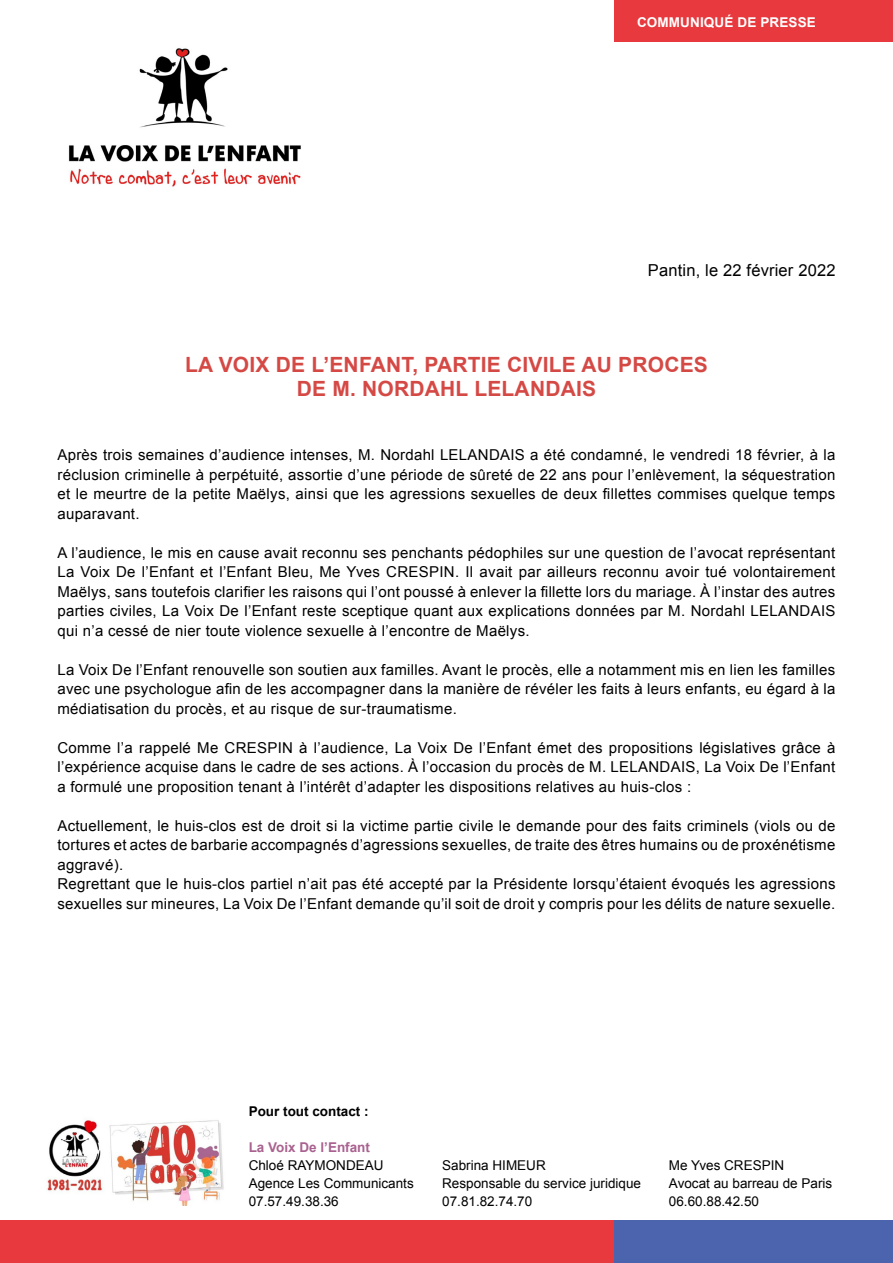
<style>
.page{position:relative;width:893px;height:1263px;background:#fff}
.page>*{position:absolute;margin:0;border:0;box-sizing:border-box;transform-origin:0 0}
.t1{font:700 21px/24px "Arial";letter-spacing:.01em;color:#d54945;text-align:center}
.t2{font:16.5px "Arial";letter-spacing:.01em;color:#000}
.t3{font:15px/19.5px "Arial";letter-spacing:.02em;color:#000;text-align:justify}
.t4{font:13.5px/18px "Arial";color:#000}
.t5{font:700 13.5px "Arial";letter-spacing:.01em;color:#fff}
.t6{font:700 13.5px "Arial";color:#000}
.t7{font:700 13.5px "Arial";color:#a96290}
</style>
<div class="page">
<img style="left:68px;top:48px;width:233px;height:139px">
<div style="left:0;top:1220px;width:893px;height:43px;background:#e8393e"></div>
<div style="left:614px;top:1220px;width:279px;height:43px;background:#4c64ad"></div>
<div style="left:614px;top:0;width:279px;height:41px;background:#e8393e"></div>
<img style="left:47px;top:1119px;width:177px;height:87px">
<p class="t5" style="left:637px;top:13px;width:180px">COMMUNIQUÉ DE PRESSE</p>
<p class="t2" style="left:648px;top:259px;width:189px">Pantin, le 22 février 2022</p>
<h1 class="t1" style="left:185px;top:353px;width:524px">LA VOIX DE L’ENFANT, PARTIE CIVILE AU PROCES<br>DE M. NORDAHL LELANDAIS</h1>
<p class="t3" style="left:57px;top:445px;width:779px">Après trois semaines d’audience intenses, M. Nordahl LELANDAIS a été condamné, le vendredi 18 février, à la réclusion criminelle à perpétuité, assortie d’une période de sûreté de 22 ans pour l’enlèvement, la séquestration et le meurtre de la petite Maëlys, ainsi que les agressions sexuelles de deux fillettes commises quelque temps auparavant.</p>
<p class="t3" style="left:57px;top:543px;width:780px">A l’audience, le mis en cause avait reconnu ses penchants pédophiles sur une question de l’avocat représentant La Voix De l’Enfant et l’Enfant Bleu, Me Yves CRESPIN. Il avait par ailleurs reconnu avoir tué volontairement Maëlys, sans toutefois clarifier les raisons qui l’ont poussé à enlever la fillette lors du mariage. À l’instar des autres parties civiles, La Voix De l’Enfant reste sceptique quant aux explications données par M. Nordahl LELANDAIS qui n’a cessé de nier toute violence sexuelle à l’encontre de Maëlys.</p>
<p class="t3" style="left:57px;top:660px;width:779px">La Voix De l’Enfant renouvelle son soutien aux familles. Avant le procès, elle a notamment mis en lien les familles avec une psychologue afin de les accompagner dans la manière de révéler les faits à leurs enfants, eu égard à la médiatisation du procès, et au risque de sur-traumatisme.</p>
<p class="t3" style="left:57px;top:738px;width:780px">Comme l’a rappelé Me CRESPIN à l’audience, La Voix De l’Enfant émet des propositions législatives grâce à l’expérience acquise dans le cadre de ses actions. À l’occasion du procès de M. LELANDAIS, La Voix De l’Enfant a formulé une proposition tenant à l’intérêt d’adapter les dispositions relatives au huis-clos :</p>
<p class="t3" style="left:57px;top:816px;width:780px;text-align:left">Actuellement, le huis-clos est de droit si la victime partie civile le demande pour des faits criminels (viols ou de tortures et actes de barbarie accompagnés d’agressions sexuelles, de traite des êtres humains ou de proxénétisme aggravé).<br>Regrettant que le huis-clos partiel n’ait pas été accepté par la Présidente lorsqu’étaient évoqués les agressions sexuelles sur mineures, La Voix De l’Enfant demande qu’il soit de droit y compris pour les délits de nature sexuelle.</p>
<p class="t6" style="left:249px;top:1102px;width:122px">Pour tout contact :</p>
<p class="t7" style="left:249px;top:1138px;width:123px">La Voix De l’Enfant</p>
<p class="t4" style="left:249px;top:1156px;width:167px">Chloé RAYMONDEAU<br>Agence Les Communicants<br>07.57.49.38.36</p>
<p class="t4" style="left:442px;top:1156px;width:200px">Sabrina HIMEUR<br>Responsable du service juridique<br>07.81.82.74.70</p>
<p class="t4" style="left:669px;top:1156px;width:165px">Me Yves CRESPIN<br>Avocat au barreau de Paris<br>06.60.88.42.50</p>
</div>
